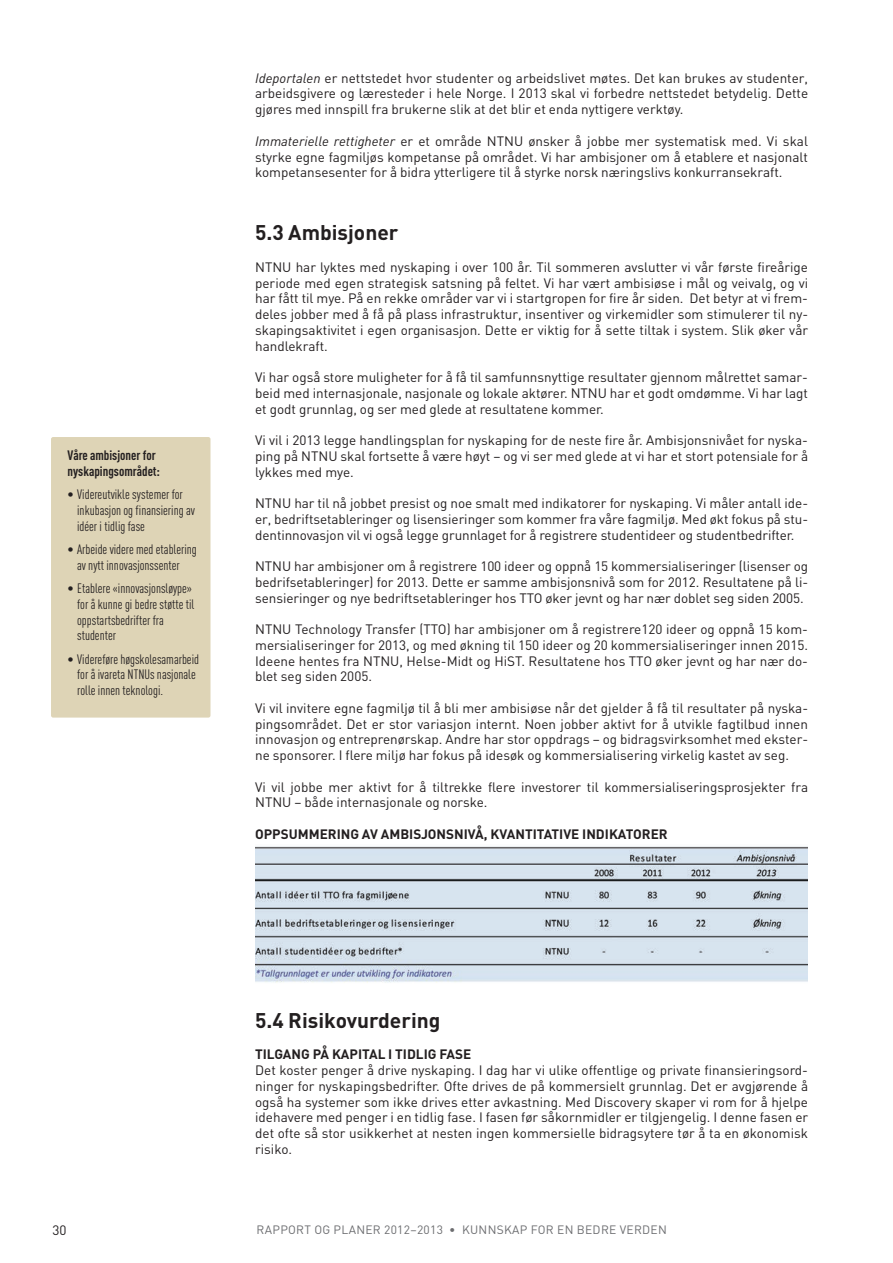
<style>
.page{position:relative;width:893px;height:1263px;background:#fff}
.page>*{position:absolute;margin:0;border:0;box-sizing:border-box;transform-origin:0 0}
.t1{font:700 21px "DIN";color:#231f20}
.t2{font:13.5px/15.8px "DIN";color:#231f20;text-align:justify}
.t3{font:13.5px/15.8px "DIN Cond";color:#231f20}
.t4{font:700 13.5px "DIN";color:#231f20}
.t5{font:700 13.5px/15.8px "DIN Cond";color:#231f20}
.t6{font:12px "DIN";letter-spacing:.025em;color:#6c6d70}
.s1{font-style:italic}
</style>
<div class="page">
<div style="left:51px;top:437px;width:159px;height:281px;background:#ded4b6;border-radius:2px"></div>
<img style="left:255px;top:846px;width:553px;height:137px">
<p class="t5" style="left:67px;top:447px;width:94px">Våre ambisjoner for nyskapingsområdet:</p>
<p class="t3" style="left:77px;top:486px;width:119px;text-indent:-10px">• Videreutvikle systemer for inkubasjon og finansiering av idéer i tidlig fase</p>
<p class="t3" style="left:67px;top:541px;width:131px;text-align:center">• Arbeide videre med etablering av nytt innovasjonssenter</p>
<p class="t3" style="left:77px;top:580px;width:119px;text-indent:-10px">• Etablere «innovasjonsløype» for å kunne gi bedre støtte til oppstartsbedrifter fra studenter</p>
<p class="t3" style="left:77px;top:650px;width:123px;text-indent:-10px">• Videreføre høgskolesamarbeid for å ivareta NTNUs nasjonale rolle innen teknologi.</p>
<p class="t2" style="left:255px;top:70px;width:554px"><span class="s1">Ideportalen</span> er nettstedet hvor studenter og arbeidslivet møtes. Det kan brukes av studenter, arbeidsgivere og læresteder i hele Norge. I 2013 skal vi forbedre nettstedet betydelig. Dette gjøres med innspill fra brukerne slik at det blir et enda nyttigere verktøy.</p>
<p class="t2" style="left:255px;top:133px;width:554px"><span class="s1">Immaterielle rettigheter</span> er et område NTNU ønsker å jobbe mer systematisk med. Vi skal styrke egne fagmiljøs kompetanse på området. Vi har ambisjoner om å etablere et nasjonalt kompetansesenter for å bidra ytterligere til å styrke norsk næringslivs konkurransekraft.</p>
<h1 class="t1" style="left:255px;top:221px;width:145px">5.3 Ambisjoner</h1>
<p class="t2" style="left:255px;top:259px;width:554px">NTNU har lyktes med nyskaping i over 100 år. Til sommeren avslutter vi vår første fireårige periode med egen strategisk satsning på feltet. Vi har vært ambisiøse i mål og veivalg, og vi har fått til mye. På en rekke områder var vi i startgropen for fire år siden. Det betyr at vi frem&shy;deles jobber med å få på plass infrastruktur, insentiver og virkemidler som stimulerer til ny&shy;skapingsaktivitet i egen organisasjon. Dette er viktig for å sette tiltak i system. Slik øker vår handlekraft.</p>
<p class="t2" style="left:255px;top:369px;width:554px">Vi har også store muligheter for å få til samfunnsnyttige resultater gjennom målrettet samar&shy;beid med internasjonale, nasjonale og lokale aktører. NTNU har et godt omdømme. Vi har lagt et godt grunnlag, og ser med glede at resultatene kommer.</p>
<p class="t2" style="left:255px;top:432px;width:554px">Vi vil i 2013 legge handlingsplan for nyskaping for de neste fire år. Ambisjonsnivået for nyska&shy;ping på NTNU skal fortsette å være høyt – og vi ser med glede at vi har et stort potensiale for å lykkes med mye.</p>
<p class="t2" style="left:255px;top:495px;width:554px">NTNU har til nå jobbet presist og noe smalt med indikatorer for nyskaping. Vi måler antall ide&shy;er, bedriftsetableringer og lisensieringer som kommer fra våre fagmiljø. Med økt fokus på stu&shy;dentinnovasjon vil vi også legge grunnlaget for å registrere studentideer og studentbedrifter.</p>
<p class="t2" style="left:255px;top:558px;width:555px">NTNU har ambisjoner om å registrere 100 ideer og oppnå 15 kommersialiseringer (lisenser og bedrifsetableringer) for 2013. Dette er samme ambisjonsnivå som for 2012. Resultatene på li&shy;sensieringer og nye bedriftsetableringer hos TTO øker jevnt og har nær doblet seg siden 2005.</p>
<p class="t2" style="left:255px;top:621px;width:554px">NTNU Technology Transfer (TTO) har ambisjoner om å registrere120 ideer og oppnå 15 kom&shy;mersialiseringer for 2013, og med økning til 150 ideer og 20 kommersialiseringer innen 2015.<br>Ideene hentes fra NTNU, Helse-Midt og HiST. Resultatene hos TTO øker jevnt og har nær do&shy;blet seg siden 2005.</p>
<p class="t2" style="left:255px;top:700px;width:554px">Vi vil invitere egne fagmiljø til å bli mer ambisiøse når det gjelder å få til resultater på nyska&shy;pingsområdet. Det er stor variasjon internt. Noen jobber aktivt for å utvikle fagtilbud innen innovasjon og entreprenørskap. Andre har stor oppdrags – og bidragsvirksomhet med ekster&shy;ne sponsorer. I flere miljø har fokus på idesøk og kommersialisering virkelig kastet av seg.</p>
<p class="t2" style="left:255px;top:779px;width:554px">Vi vil jobbe mer aktivt for å tiltrekke flere investorer til kommersialiseringsprosjekter fra<br>NTNU – både internasjonale og norske.</p>
<p class="t4" style="left:255px;top:826px;width:414px">OPPSUMMERING AV AMBISJONSNIVÅ, KVANTITATIVE INDIKATORER</p>
<h1 class="t1" style="left:255px;top:1008px;width:187px">5.4 Risikovurdering</h1>
<p class="t4" style="left:255px;top:1047px;width:218px">TILGANG PÅ KAPITAL I TIDLIG FASE</p>
<p class="t2" style="left:255px;top:1062px;width:555px">Det koster penger å drive nyskaping. I dag har vi ulike offentlige og private finansieringsord&shy;ninger for nyskapingsbedrifter. Ofte drives de på kommersielt grunnlag. Det er avgjørende å også ha systemer som ikke drives etter avkastning. Med Discovery skaper vi rom for å hjelpe idehavere med penger i en tidlig fase. I fasen før såkornmidler er tilgjengelig. I denne fasen er det ofte så stor usikkerhet at nesten ingen kommersielle bidragsytere tør å ta en økonomisk risiko.</p>
<p class="t2" style="left:53px;top:1222px;width:16px">30</p>
<p class="t6" style="left:257px;top:1222px;width:412px">RAPPORT OG PLANER 2012–2013 • KUNNSKAP FOR EN BEDRE VERDEN</p>
</div>
